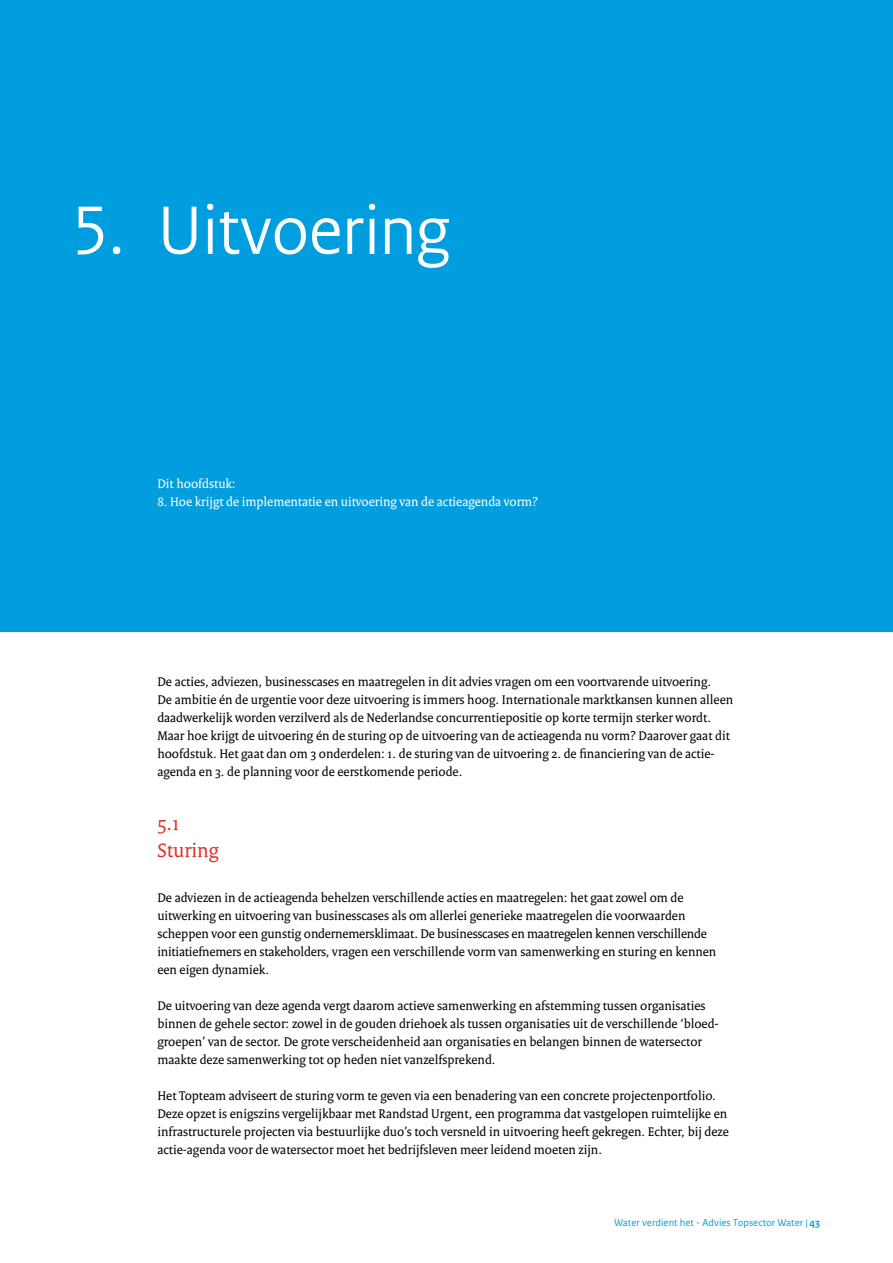
<style>
.page{position:relative;width:893px;height:1263px;background:#fff}
.page>*{position:absolute;margin:0;border:0;box-sizing:border-box;transform-origin:0 0}
.t1{font:72px "Rijksoverheid Sans Heading";color:#fff}
.t2{font:21px/27px "Rijksoverheid Serif";color:#e0332b}
.t3{font:13.5px/18px "Rijksoverheid Serif";color:#000}
.t4{font:13.5px "Rijksoverheid Serif";color:#fff}
.t5{font:10.5px "Rijksoverheid Sans Text";color:#009ede}
.s1{font-weight:700}
</style>
<div class="page">
<div style="left:0;top:0;width:893px;height:631px;background:#009ede"></div>
<h1 class="t1" style="left:72px;top:189px;width:379px">5. Uitvoering</h1>
<p class="t4" style="left:157px;top:475px;width:80px">Dit hoofdstuk:</p>
<p class="t4" style="left:157px;top:493px;width:382px">8. Hoe krijgt de implementatie en uitvoering van de actieagenda vorm?</p>
<p class="t3" style="left:157px;top:672px;width:577px">De acties, adviezen, businesscases en maatregelen in dit advies vragen om een voortvarende uitvoering.<br>De ambitie én de urgentie voor deze uitvoering is immers hoog. Internationale marktkansen kunnen alleen daadwerkelijk worden verzilverd als de Nederlandse concurrentiepositie op korte termijn sterker wordt.<br>Maar hoe krijgt de uitvoering én de sturing op de uitvoering van de actieagenda nu vorm? Daarover gaat dit hoofdstuk. Het gaat dan om 3 onderdelen: 1. de sturing van de uitvoering 2. de financiering van de actie&shy;agenda en 3. de planning voor de eerstkomende periode.</p>
<h2 class="t2" style="left:157px;top:809px;width:63px">5.1<br>Sturing</h2>
<p class="t3" style="left:157px;top:888px;width:561px">De adviezen in de actieagenda behelzen verschillende acties en maatregelen: het gaat zowel om de uitwerking en uitvoering van businesscases als om allerlei generieke maatregelen die voorwaarden scheppen voor een gunstig ondernemersklimaat. De businesscases en maatregelen kennen verschillende initiatiefnemers en stakeholders, vragen een verschillende vorm van samenwerking en sturing en kennen een eigen dynamiek.</p>
<p class="t3" style="left:157px;top:996px;width:563px">De uitvoering van deze agenda vergt daarom actieve samenwerking en afstemming tussen organisaties binnen de gehele sector: zowel in de gouden driehoek als tussen organisaties uit de verschillende ‘bloed&shy;groepen’ van de sector. De grote verscheidenheid aan organisaties en belangen binnen de watersector maakte deze samenwerking tot op heden niet vanzelfsprekend.</p>
<p class="t3" style="left:157px;top:1086px;width:573px">Het Topteam adviseert de sturing vorm te geven via een benadering van een concrete projectenportfolio.<br>Deze opzet is enigszins vergelijkbaar met Randstad Urgent, een programma dat vastgelopen ruimtelijke en infrastructurele projecten via bestuurlijke duo’s toch versneld in uitvoering heeft gekregen. Echter, bij deze actie-agenda voor de watersector moet het bedrijfsleven meer leidend moeten zijn.</p>
<p class="t5" style="left:614px;top:1216px;width:207px">Water verdient het - Advies Topsector Water | <span class="s1">43</span></p>
</div>
